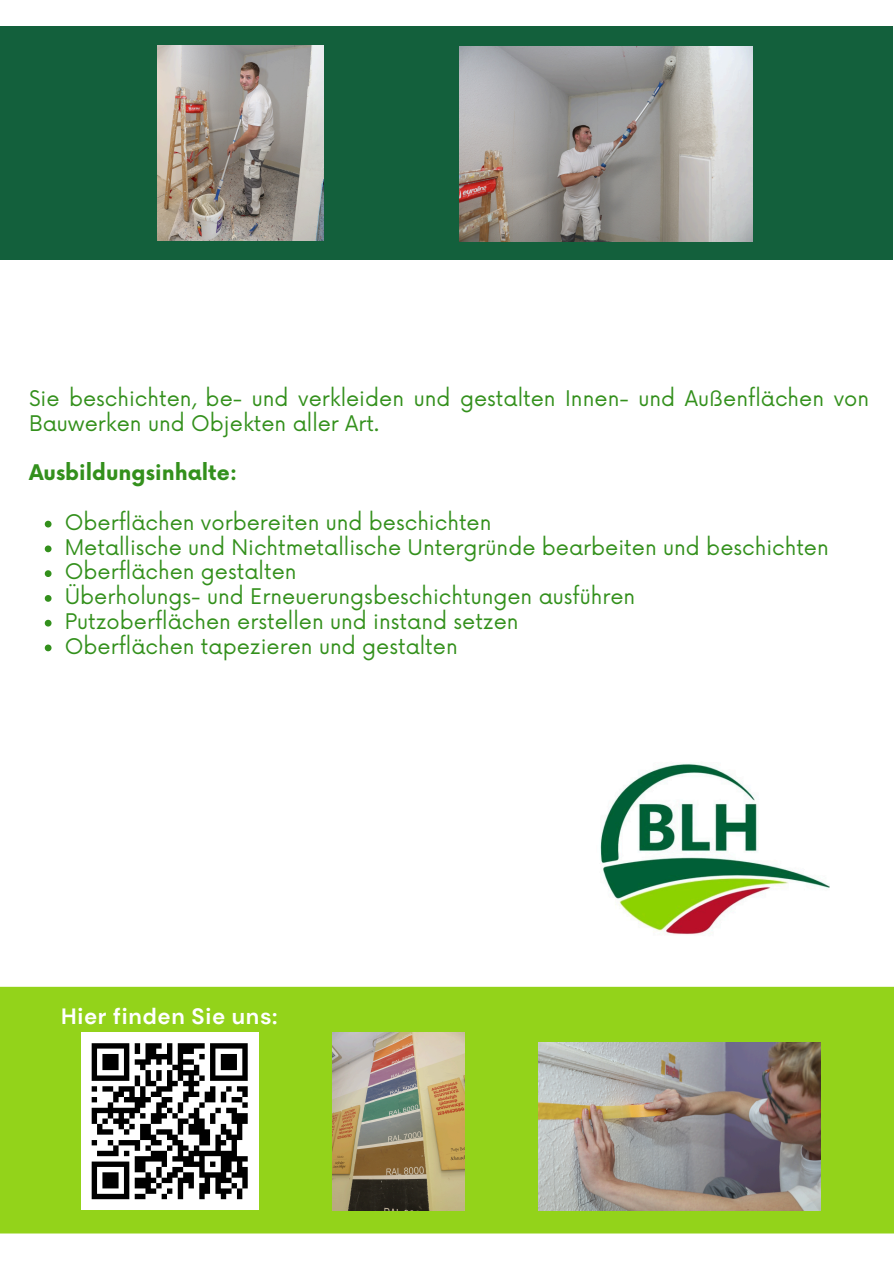
<style>
.page{position:relative;width:894px;height:1264px;background:#fff}
.page>*{position:absolute;margin:0;border:0;box-sizing:border-box;transform-origin:0 0}
.t1{font:700 22.05px "DM Sans";letter-spacing:.03em;color:#fff}
.t2{font:21px/24.8px "Now";color:#33901c}
.t3{font:700 21px "Now";color:#33901c}
</style>
<div class="page">
<div style="left:0;top:26px;width:893px;height:233px;background:#13603c"></div>
<div style="left:0;top:986px;width:893px;height:247px;background:#93d31a"></div>
<svg style="left:45px;top:520px;width:6px;height:7px"></svg>
<svg style="left:45px;top:545px;width:6px;height:7px"></svg>
<svg style="left:45px;top:570px;width:6px;height:7px"></svg>
<svg style="left:45px;top:595px;width:6px;height:6px"></svg>
<svg style="left:45px;top:619px;width:6px;height:7px"></svg>
<svg style="left:45px;top:644px;width:6px;height:7px"></svg>
<img style="left:600px;top:763px;width:229px;height:172px">
<img style="left:538px;top:1042px;width:282px;height:167px">
<img style="left:459px;top:46px;width:293px;height:195px">
<img style="left:332px;top:1032px;width:133px;height:178px">
<img style="left:157px;top:45px;width:167px;height:195px">
<div style="left:81px;top:1032px;width:177px;height:177px;background:#fff"></div>
<svg style="left:91px;top:1043px;width:157px;height:157px"></svg>
<p class="t2" style="left:29px;top:387px;width:841px">Sie beschichten, be- und verkleiden und gestalten Innen- und Außenflächen von<br>Bauwerken und Objekten aller Art.</p>
<p class="t3" style="left:29px;top:461px;width:210px">Ausbildungsinhalte:</p>
<p class="t2" style="left:65px;top:511px;width:428px">Oberflächen vorbereiten und beschichten</p>
<h1 class="t2" style="left:65px;top:535px;width:765px">Metallische und Nichtmetallische Untergründe bearbeiten und beschichten</h1>
<p class="t2" style="left:65px;top:560px;width:233px">Oberflächen gestalten</p>
<p class="t2" style="left:65px;top:585px;width:572px">Überholungs- und Erneuerungsbeschichtungen ausführen</p>
<p class="t2" style="left:65px;top:610px;width:455px">Putzoberflächen erstellen und instand setzen</p>
<p class="t2" style="left:65px;top:634px;width:394px">Oberflächen tapezieren und gestalten</p>
<p class="t1" style="left:61px;top:1001px;width:218px">Hier finden Sie uns:</p>
</div>
